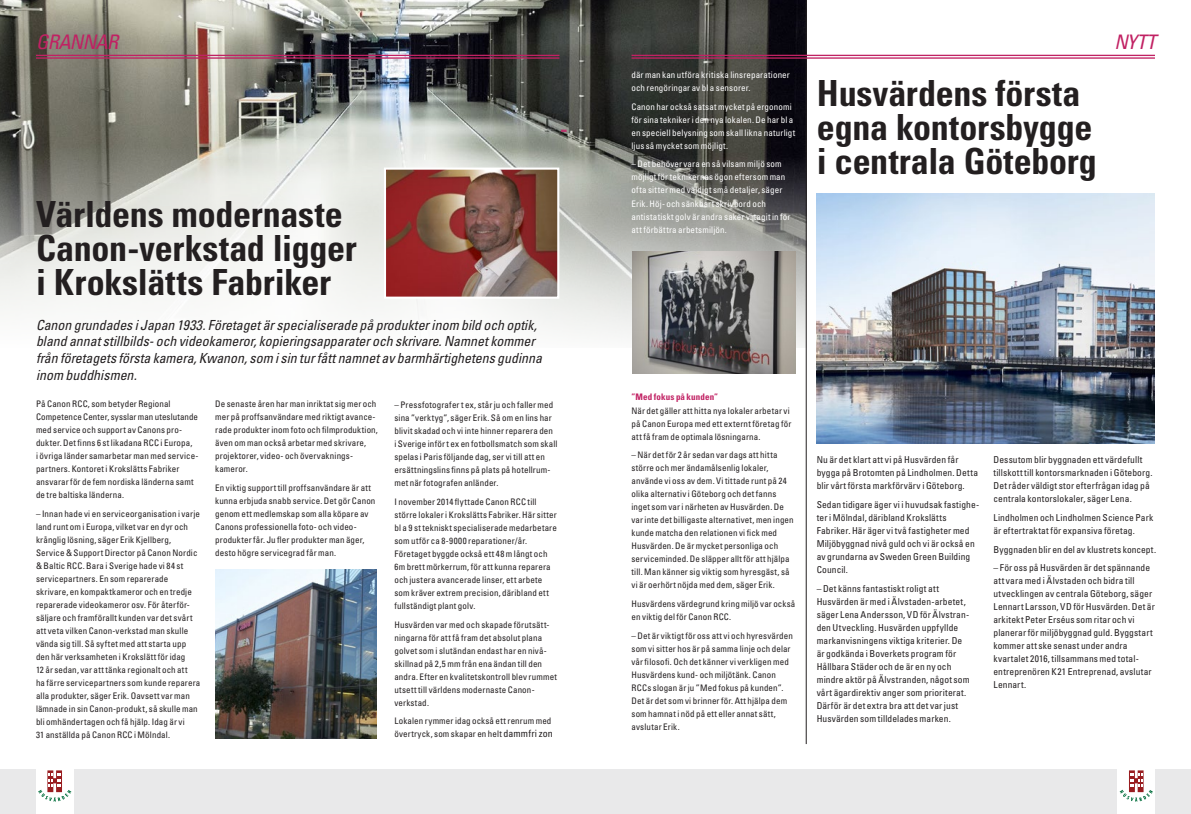
<style>
.page{position:relative;width:1191px;height:814px;background:#fff}
.page>*{position:absolute;margin:0;border:0;box-sizing:border-box;transform-origin:0 0}
.Rubrik_Framsida{font:700 condensed 36px/34px "Univers";letter-spacing:-.01em;color:#231f20}
.t1{font:700 condensed 23px "Univers";color:#c12163}
.Rubrik_mindre{font:italic condensed 20px "Univers";letter-spacing:-.025em;color:#c12163}
.Ingress_stor{font:italic condensed 13.9px/16.7px "Univers";color:#231f20}
.Bröd_utan_indrag{font:condensed 9.5px/13px "Univers";letter-spacing:.01em;color:#231f20}
.Bröd_utan_indrag-2{font:condensed 9px/13px "Univers";letter-spacing:.015em;color:#231f20}
.Bröd_utan_indrag-3{font:condensed 9px/13px "Univers";letter-spacing:.015em;color:#fff}
.s1{font-size:10px}
.s2{font-weight:700;color:#c12163}
</style>
<div class="page">
<img style="left:0;top:0;width:806px;height:347px">
<hr style="left:806px;top:0;width:1px;height:744px;background:#231f20">
<div style="left:0;top:768px;width:1191px;height:46px;background:#e9e9ea"></div>
<div style="left:1117px;top:768px;width:38px;height:46px;background:#fff"></div>
<svg style="left:1119px;top:770px;width:34px;height:31px"></svg>
<div style="left:36px;top:768px;width:37px;height:46px;background:#fff"></div>
<svg style="left:38px;top:770px;width:33px;height:31px"></svg>
<hr style="left:631px;top:55px;width:524px;height:1px;background:#c12163">
<hr style="left:631px;top:57px;width:524px;height:2px;background:#c12163">
<hr style="left:36px;top:55px;width:523px;height:1px;background:#c12163">
<hr style="left:36px;top:57px;width:523px;height:2px;background:#c12163">
<img style="left:387px;top:170px;width:169px;height:126px">
<div style="left:384px;top:167px;width:175px;height:132px;border:2px solid #fff"></div>
<img style="left:215px;top:570px;width:161px;height:168px">
<img style="left:633px;top:251px;width:162px;height:122px">
<img style="left:816px;top:193px;width:339px;height:250px">
<p class="Rubrik_mindre" style="left:36px;top:29px;width:84px">GRANNAR</p>
<p class="Rubrik_mindre" style="left:1114px;top:29px;width:43px">NYTT</p>
<h2 class="t1" style="left:561px;top:115px;width:9px">-</h2>
<p class="Rubrik_Framsida" style="left:36px;top:197px;width:308px">Världens modernaste</p>
<p class="Rubrik_Framsida" style="left:36px;top:231px;width:322px">Canon-verkstad ligger</p>
<p class="Rubrik_Framsida" style="left:36px;top:265px;width:296px">i Krokslätts Fabriker</p>
<p class="Ingress_stor" style="left:36px;top:316px;width:507px">Canon grundades i Japan 1933. Företaget är specialiserade på produkter inom bild och optik, bland annat stillbilds- och videokameror, kopieringsapparater och skrivare. Namnet kommer från företagets första kamera, Kwanon, som i sin tur fått namnet av barmhärtighetens gudinna inom buddhismen.</p>
<p class="Bröd_utan_indrag-2" style="left:36px;top:397px;width:164px">På Canon RCC, som betyder Regional Competence Center, sysslar man uteslutande med service och support av Canons pro&shy;dukter. Det finns 6 st likadana RCC i Europa,<br>i övriga länder samarbetar man med service&shy;partners. Kontoret i Krokslätts Fabriker ansvarar för de fem nordiska länderna samt de tre baltiska länderna.</p>
<p class="Bröd_utan_indrag-2" style="left:36px;top:507px;width:166px">– Innan hade vi en serviceorganisation i varje land runt om i Europa, vilket var en dyr och krånglig lösning, säger Erik Kjellberg, Service &amp; Support Director på Canon Nordic &amp; Baltic RCC. Bara i Sverige hade vi 84 st servicepartners. En som reparerade skrivare, en kompaktkameror och en tredje reparerade videokameror osv. För återför&shy;säljare och framförallt kunden var det svårt att veta vilken Canon-verkstad man skulle vända sig till. Så syftet med att starta upp den här verksamheten i Krokslätt för idag<br>12 år sedan, var att tänka regionalt och att<br>ha färre servicepartners som kunde reparera alla produkter, säger Erik. Oavsett var man lämnade in sin Canon-produkt, så skulle man bli omhändertagen och få hjälp. Idag är vi<br>31 anställda på Canon RCC i Mölndal.</p>
<p class="Bröd_utan_indrag-2" style="left:215px;top:397px;width:164px">De senaste åren har man inriktat sig mer och mer på proffsanvändare med riktigt avance&shy;rade produkter inom foto och filmproduktion, även om man också arbetar med skrivare, projektorer, video- och övervaknings&shy;kameror.</p>
<p class="Bröd_utan_indrag-2" style="left:215px;top:481px;width:162px">En viktig support till proffsanvändare är att kunna erbjuda snabb service. Det gör Canon genom ett medlemskap som alla köpare av Canons professionella foto- och video&shy;produkter får. Ju fler produkter man äger, desto högre servicegrad får man.</p>
<p class="Bröd_utan_indrag-2" style="left:394px;top:398px;width:164px">– Pressfotografer t ex, står ju och faller med sina ”verktyg”, säger Erik. Så om en lins har blivit skadad och vi inte hinner reparera den<br>i Sverige inför t ex en fotbollsmatch som skall spelas i Paris följande dag, ser vi till att en ersättningslins finns på plats på hotellrum&shy;met när fotografen anländer.</p>
<p class="Bröd_utan_indrag-2" style="left:394px;top:495px;width:164px">I november 2014 flyttade Canon RCC till större lokaler i Krokslätts Fabriker. Här sitter bl a 9 st tekniskt specialiserade medarbetare som utför ca 8-9000 reparationer/år.<br>Företaget byggde också ett 48 m långt och 6m brett mörkerrum, för att kunna reparera och justera avancerade linser, ett arbete som kräver extrem precision, däribland ett fullständigt plant golv.</p>
<p class="Bröd_utan_indrag-2" style="left:394px;top:617px;width:164px">Husvärden var med och skapade förutsätt&shy;ningarna för att få fram det absolut plana golvet som i slutändan endast har en nivå&shy;skillnad på 2,5 mm från ena ändan till den andra. Efter en kvalitetskontroll blev rummet utsett till världens modernaste Canon&shy;verkstad.</p>
<p class="Bröd_utan_indrag-2" style="left:394px;top:714px;width:160px">Lokalen rymmer idag också ett renrum med övertryck, som skapar en helt <span class="s1">dammfri zon</span></p>
<p class="Bröd_utan_indrag-3" style="left:631px;top:68px;width:160px">där man kan utföra kritiska linsreparationer och rengöringar av bl a sensorer.</p>
<p class="Bröd_utan_indrag-3" style="left:631px;top:100px;width:165px">Canon har också satsat mycket på ergonomi för sina tekniker i den nya lokalen. De har bl a en speciell belysning som skall likna naturligt ljus så mycket som möjligt.</p>
<p class="Bröd_utan_indrag-3" style="left:631px;top:158px;width:160px">– Det behöver vara en så vilsam miljö som möjligt för teknikernas ögon eftersom man ofta sitter med väldigt små detaljer, säger Erik. Höj- och sänkbart skrivbord och antistatiskt golv är andra saker vi tagit in för att förbättra arbetsmiljön.</p>
<p class="Rubrik_Framsida" style="left:817px;top:76px;width:281px">Husvärdens första egna kontorsbygge i centrala Göteborg</p>
<p class="Bröd_utan_indrag-2" style="left:631px;top:389px;width:160px;line-height:14px"><span class="s2">”Med fokus på kunden”<br></span>När det gäller att hitta nya lokaler arbetar vi</p>
<p class="Bröd_utan_indrag-2" style="left:631px;top:417px;width:161px">på Canon Europa med ett externt företag för att få fram de optimala lösningarna.</p>
<p class="Bröd_utan_indrag-2" style="left:631px;top:448px;width:164px">– När det för 2 år sedan var dags att hitta större och mer ändamålsenlig lokaler, använde vi oss av dem. Vi tittade runt på 24 olika alternativ i Göteborg och det fanns inget som var i närheten av Husvärden. De var inte det billigaste alternativet, men ingen kunde matcha den relationen vi fick med Husvärden. De är mycket personliga och serviceminded. De släpper allt för att hjälpa till. Man känner sig viktig som hyresgäst, så vi är oerhört nöjda med dem, säger Erik.</p>
<p class="Bröd_utan_indrag-2" style="left:631px;top:597px;width:165px">Husvärdens värdegrund kring miljö var också en viktig del för Canon RCC.</p>
<p class="Bröd_utan_indrag-2" style="left:631px;top:629px;width:163px">– Det är viktigt för oss att vi och hyresvärden som vi sitter hos är på samma linje och delar vår filosofi. Och det känner vi verkligen med Husvärdens kund- och miljötänk. Canon RCCs slogan är ju ”Med fokus på kunden”.<br>Det är det som vi brinner för. Att hjälpa dem som hamnat i nöd på ett eller annat sätt, avslutar Erik.</p>
<p class="Bröd_utan_indrag" style="left:816px;top:453px;width:163px">Nu är det klart att vi på Husvärden får bygga på Brotomten på Lindholmen. Detta blir vårt första markförvärv i Göteborg.</p>
<p class="Bröd_utan_indrag" style="left:816px;top:498px;width:164px">Sedan tidigare äger vi i huvudsak fastighe&shy;ter i Mölndal, däribland Krokslätts Fabriker. Här äger vi två fastigheter med Miljöbyggnad nivå guld och vi är också en av grundarna av Sweden Green Building Council.</p>
<p class="Bröd_utan_indrag" style="left:816px;top:581px;width:154px">– Det känns fantastiskt roligt att Husvärden är med i Älvstaden-arbetet, säger Lena Andersson, VD för Älvstran&shy;den Utveckling. Husvärden uppfyllde markanvisningens viktiga kriterier. De är godkända i Boverkets program för Hållbara Städer och de är en ny och mindre aktör på Älvstranden, något som vårt ägardirektiv anger som prioriterat.<br>Därför är det extra bra att det var just Husvärden som tilldelades marken.</p>
<p class="Bröd_utan_indrag" style="left:993px;top:453px;width:160px">Dessutom blir byggnaden ett värdefullt tillskott till kontorsmarknaden i Göteborg.<br>Det råder väldigt stor efterfrågan idag på centrala kontorslokaler, säger Lena.</p>
<p class="Bröd_utan_indrag" style="left:993px;top:511px;width:161px">Lindholmen och Lindholmen Science Park är eftertraktat för expansiva företag.</p>
<p class="Bröd_utan_indrag" style="left:993px;top:542px;width:164px">Byggnaden blir en del av klustrets koncept.</p>
<p class="Bröd_utan_indrag" style="left:993px;top:561px;width:163px">– För oss på Husvärden är det spännande att vara med i Älvstaden och bidra till utvecklingen av centrala Göteborg, säger Lennart Larsson, VD för Husvärden. Det är arkitekt Peter Erséus som ritar och vi planerar för miljöbyggnad guld. Byggstart kommer att ske senast under andra kvartalet 2016, tillsammans med total&shy;entreprenören K21 Entreprenad, avslutar Lennart.</p>
</div>
